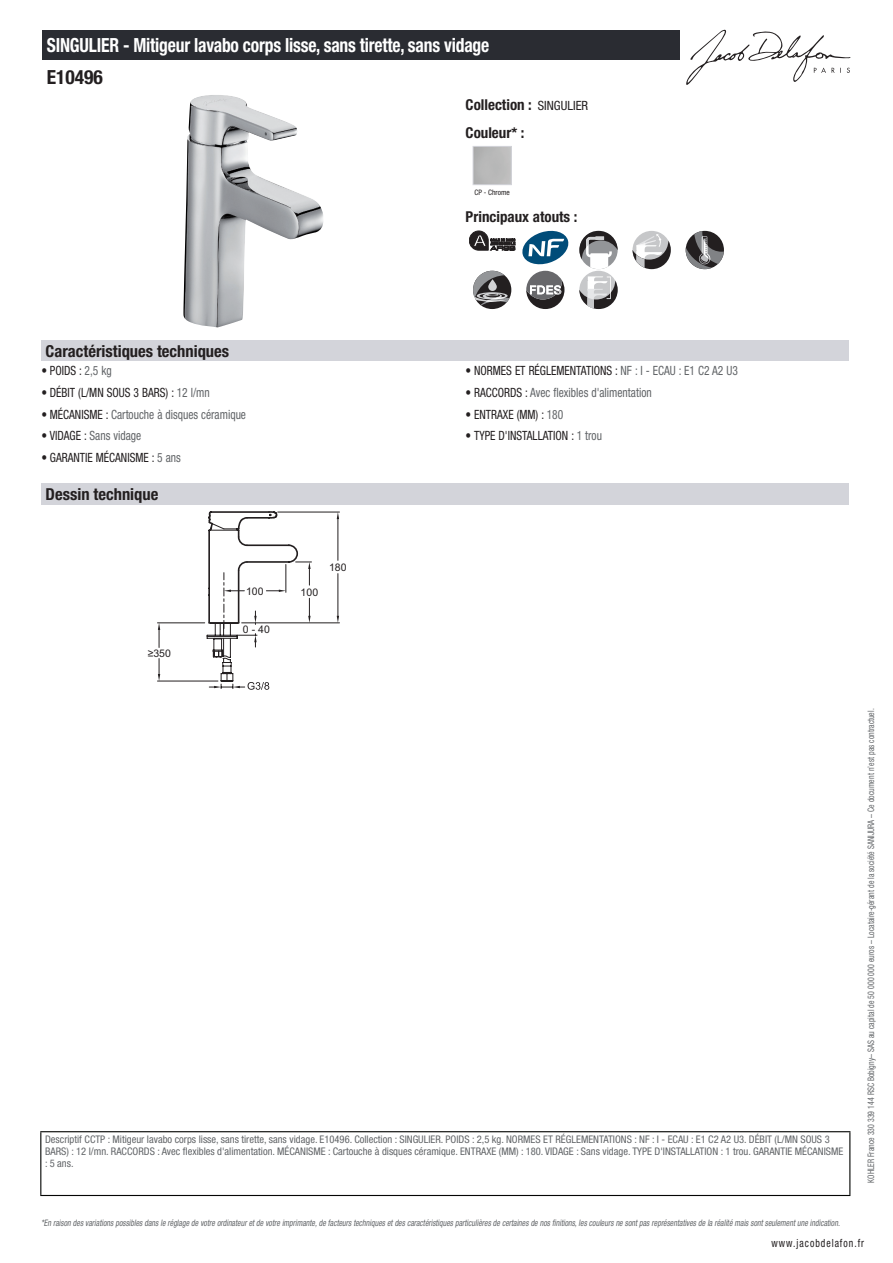
<style>
.page{position:relative;width:893px;height:1263px;background:#fff}
.page>*{position:absolute;margin:0;border:0;box-sizing:border-box;transform-origin:0 0}
.t1{font:700 condensed 19.5px "Helvetica Neue LT Std";letter-spacing:-.01em;color:#fff;scale:.9 1}
.t2{font:700 condensed 19.5px "Helvetica Neue LT Std";color:#231f20}
.t3{font:700 condensed 16.5px "Helvetica Neue LT Std";color:#231f20}
.t4{font:700 condensed 15px/27.8px "Helvetica Neue LT Std";color:#231f20}
.t5{font:condensed 12.75px "Helvetica Neue LT Std";color:#231f20;scale:.9 1}
.t6{font:condensed 12.75px "Helvetica Neue LT Std";color:#626568;scale:.9 1}
.t7{font:condensed 11.25px "Helvetica Neue LT Std";letter-spacing:.1em;color:#231f20;scale:.87 1}
.t8{font:condensed 10.5px/12px "Helvetica Neue LT Std";color:#626568}
.t9{font:10.5px "Arial";color:#231f20}
.t10{font:italic condensed 9px "Helvetica Neue LT Std";color:#626568;scale:.87 1}
.t11{font:condensed 9px "Helvetica Neue LT Std";color:#626568;scale:.87 1}
.t12{font:condensed 7.5px "Helvetica Neue LT Std";color:#231f20}
.s1{font-weight:400;font-size:12.75px}
.s2{color:#626568}
.s3{color:#231f20}
</style>
<div class="page">
<svg style="left:686px;top:30px;width:164px;height:55px"></svg>
<img style="left:183px;top:95px;width:140px;height:232px">
<div style="left:473px;top:146px;width:39px;height:39px;border:1px solid #d3d4da"></div>
<svg style="left:469px;top:231px;width:46px;height:19px"></svg>
<svg style="left:522px;top:231px;width:46px;height:33px"></svg>
<svg style="left:579px;top:231px;width:39px;height:38px"></svg>
<div style="left:632px;top:231px;width:39px;height:38px;background:#c6c7c9;border-radius:50%"></div>
<svg style="left:632px;top:234px;width:39px;height:35px"></svg>
<svg style="left:686px;top:231px;width:38px;height:38px"></svg>
<div style="left:473px;top:271px;width:38px;height:38px;background:#231f20;border-radius:50%"></div>
<svg style="left:473px;top:271px;width:36px;height:34px"></svg>
<svg style="left:526px;top:271px;width:38px;height:38px"></svg>
<div style="left:579px;top:271px;width:39px;height:38px;background:#c7c8ca;border-radius:50%"></div>
<svg style="left:579px;top:276px;width:39px;height:33px"></svg>
<div style="left:41px;top:340px;width:808px;height:21px;background:#d3d4da"></div>
<div style="left:41px;top:483px;width:808px;height:22px;background:#d3d4da"></div>
<hr style="left:157px;top:681px;width:61px;height:1px;background:#231f20">
<hr style="left:157px;top:623px;width:48px;height:1px;background:#231f20">
<svg style="left:158px;top:658px;width:2px;height:23px"></svg>
<svg style="left:158px;top:623px;width:2px;height:24px"></svg>
<hr style="left:242px;top:623px;width:97px;height:1px;background:#231f20">
<hr style="left:278px;top:512px;width:61px;height:1px;background:#231f20">
<hr style="left:338px;top:574px;width:1px;height:43px;background:#231f20">
<hr style="left:338px;top:518px;width:1px;height:42px;background:#231f20">
<svg style="left:337px;top:616px;width:2px;height:7px"></svg>
<svg style="left:337px;top:512px;width:2px;height:7px"></svg>
<svg style="left:207px;top:511px;width:105px;height:179px"></svg>
<div style="left:43px;top:30px;width:637px;height:30px;background:#2a2c32"></div>
<hr style="left:40px;top:1131px;width:810px;height:1px;background:#040503">
<hr style="left:40px;top:1132px;width:1px;height:63px;background:#040503">
<hr style="left:849px;top:1132px;width:1px;height:63px;background:#040503">
<hr style="left:40px;top:1195px;width:810px;height:1px;background:#040503">
<h1 class="t1" style="left:47px;top:33px;width:493px">SINGULIER - Mitigeur lavabo corps lisse, sans tirette, sans vidage</h1>
<h1 class="t2" style="left:47px;top:65px;width:58px">E10496</h1>
<h3 class="t4" style="left:466px;top:90px;width:124px">Collection : <span class="s1">SINGULIER<br></span>Couleur* :</h3>
<p class="t12" style="left:474px;top:188px;width:37px">CP - Chrome</p>
<h3 class="t4" style="left:466px;top:203px;width:113px">Principaux atouts :</h3>
<h2 class="t3" style="left:46px;top:341px;width:185px">Caractéristiques techniques</h2>
<p class="t5" style="left:41px;top:363px;width:80px">• POIDS : <span class="s2">2,5 kg</span></p>
<p class="t5" style="left:466px;top:363px;width:304px">• NORMES ET RÉGLEMENTATIONS : <span class="s2">NF : I - ECAU : E1 C2 A2 U3</span></p>
<p class="t5" style="left:41px;top:385px;width:189px">• DÉBIT (L/MN SOUS 3 BARS) : <span class="s2">12 l/mn</span></p>
<p class="t6" style="left:466px;top:385px;width:208px"><span class="s3">• RACCORDS :</span> Avec flexibles d'alimentation</p>
<p class="t6" style="left:41px;top:407px;width:229px"><span class="s3">• MÉCANISME :</span> Cartouche à disques céramique</p>
<p class="t5" style="left:466px;top:407px;width:110px">• ENTRAXE (MM) : <span class="s2">180</span></p>
<p class="t6" style="left:41px;top:428px;width:113px"><span class="s3">• VIDAGE :</span> Sans vidage</p>
<p class="t5" style="left:466px;top:428px;width:153px">• TYPE D'INSTALLATION : <span class="s2">1 trou</span></p>
<p class="t5" style="left:41px;top:450px;width:156px">• GARANTIE MÉCANISME : <span class="s2">5 ans</span></p>
<h2 class="t3" style="left:46px;top:484px;width:114px">Dessin technique</h2>
<p class="t9" style="left:148px;top:646px;width:25px">≥350</p>
<p class="t9" style="left:246px;top:584px;width:19px">100</p>
<p class="t9" style="left:301px;top:585px;width:19px">100</p>
<p class="t9" style="left:243px;top:622px;width:28px">0 - 40</p>
<p class="t9" style="left:329px;top:560px;width:19px">180</p>
<p class="t8" style="left:45px;top:1134px;width:800px">Descriptif CCTP : Mitigeur lavabo corps lisse, sans tirette, sans vidage. E10496. Collection : SINGULIER. POIDS : 2,5 kg. NORMES ET RÉGLEMENTATIONS : NF : I - ECAU : E1 C2 A2 U3. DÉBIT (L/MN SOUS 3<br>BARS) : 12 l/mn. RACCORDS : Avec flexibles d'alimentation. MÉCANISME : Cartouche à disques céramique. ENTRAXE (MM) : 180. VIDAGE : Sans vidage. TYPE D'INSTALLATION : 1 trou. GARANTIE MÉCANISME : 5 ans.</p>
<p class="t11" style="left:866px;top:1183px;width:547px;rotate:-90deg">KOHLER France 330 339 144 RSC Bobigny– SAS au capital de 50 000 000 euros – Locataire-gérant de la société SANIJURA – Ce document n’est pas contractuel.</p>
<p class="t10" style="left:41px;top:1217px;width:922px">*En raison desvariationspossiblesdansle réglage de votre ordinateuretde votre imprimante,de facteurstechniquesetdescaractéristiquesparticulièresde certainesde nosfinitions,lescouleursne sontpasreprésentativesde la réalité maissontseulementune indication.</p>
<p class="t7" style="left:772px;top:1237px;width:108px">www.jacobdelafon.fr</p>
</div>
